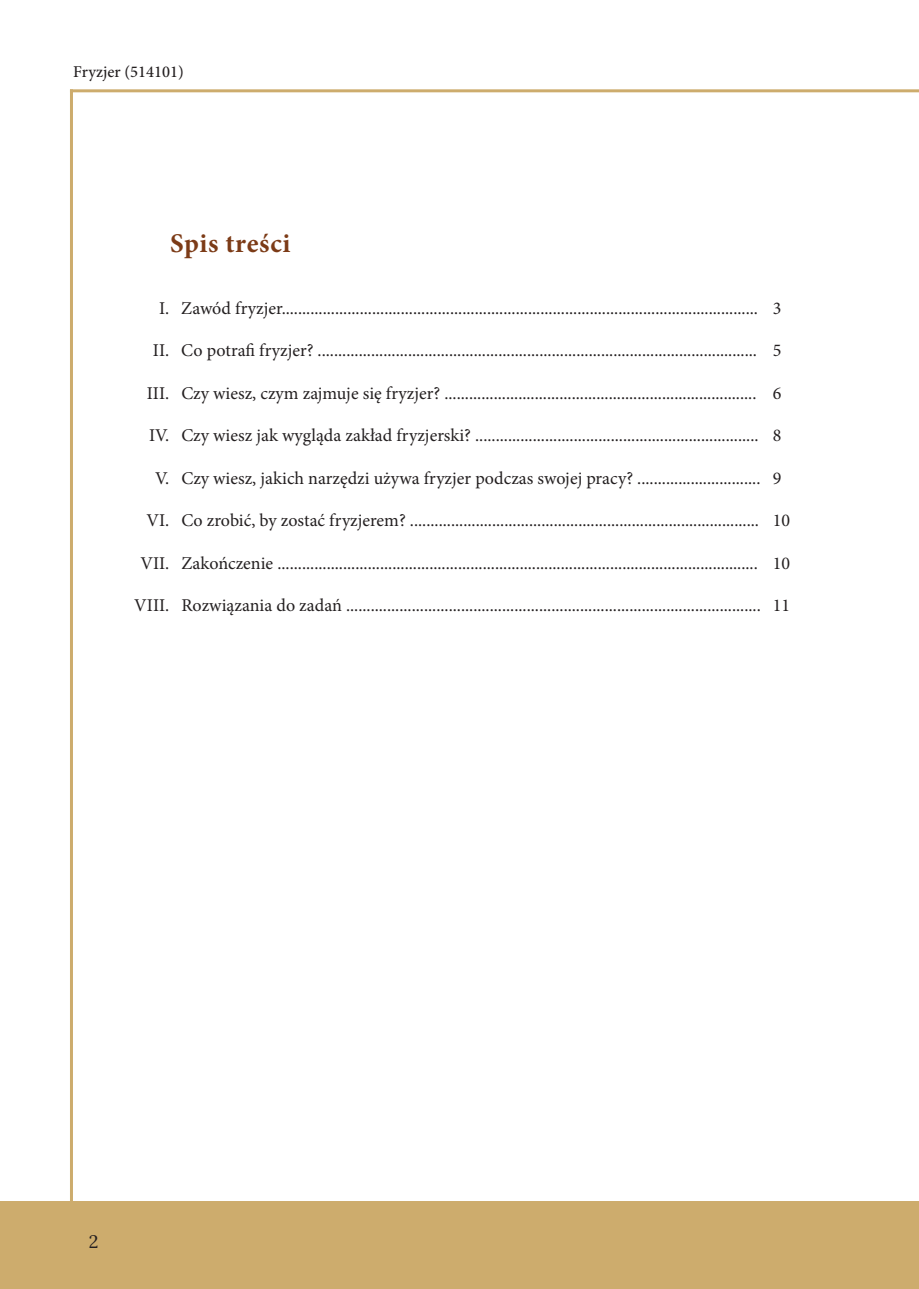
<style>
.page{position:relative;width:919px;height:1289px;background:#fff}
.page>*{position:absolute;margin:0;border:0;box-sizing:border-box;transform-origin:0 0}
.t1{font:700 27px "Minion Pro";letter-spacing:.02em;color:#7c3b17}
.t2{font:18px "Minion Pro";color:#231f20}
.t3{font:18px "Lora";color:#231f20}
.t4{font:500 16.5px "Minion Pro";color:#231f20}
</style>
<div class="page">
<div style="left:0;top:1201px;width:918px;height:87px;background:#cdac6d"></div>
<hr style="left:70px;top:89px;width:3px;height:1114px;background:#cdac6d">
<hr style="left:70px;top:89px;width:848px;height:3px;background:#cdac6d">
<p class="t4" style="left:73px;top:61px;width:112px">Fryzjer (514101)</p>
<h1 class="t1" style="left:170px;top:225px;width:122px">Spis treści</h1>
<p class="t2" style="left:159px;top:296px;width:623px">I. Zawód fryzjer.................................................................................................................... 3</p>
<p class="t2" style="left:153px;top:338px;width:630px">II. Co potrafi fryzjer? ........................................................................................................... 5</p>
<p class="t2" style="left:147px;top:381px;width:636px">III. Czy wiesz, czym zajmuje się fryzjer? ............................................................................ 6</p>
<p class="t2" style="left:149px;top:423px;width:633px">IV. Czy wiesz jak wygląda zakład fryzjerski? ..................................................................... 8</p>
<p class="t2" style="left:155px;top:466px;width:627px">V. Czy wiesz, jakich narzędzi używa fryzjer podczas swojej pracy? .............................. 9</p>
<p class="t2" style="left:146px;top:508px;width:645px">VI. Co zrobić, by zostać fryzjerem? ..................................................................................... 10</p>
<p class="t2" style="left:140px;top:551px;width:651px">VII. Zakończenie ..................................................................................................................... 10</p>
<p class="t2" style="left:134px;top:593px;width:657px">VIII. Rozwiązania do zadań ..................................................................................................... 11</p>
<p class="t3" style="left:89px;top:1227px;width:11px">2</p>
</div>
